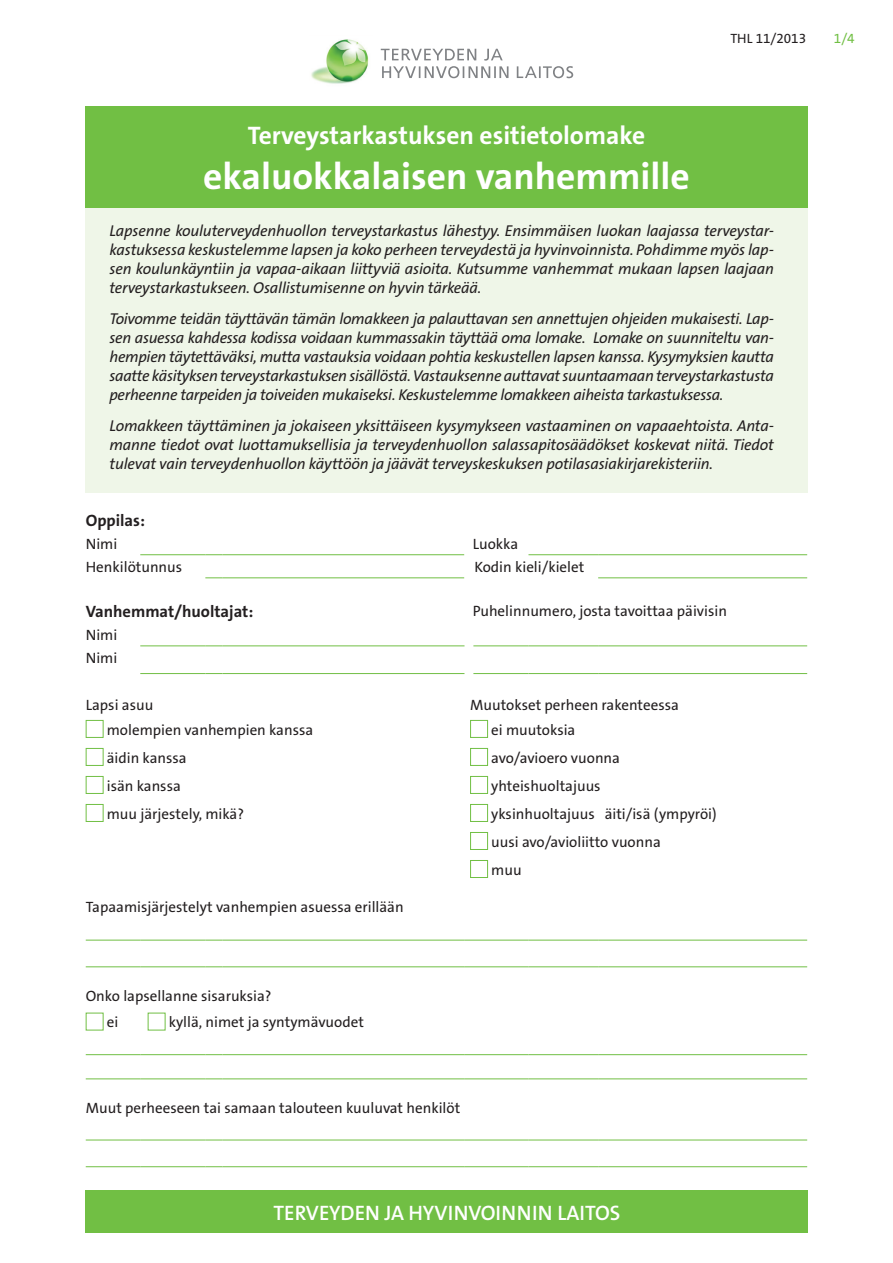
<style>
.page{position:relative;width:893px;height:1263px;background:#fff}
.page>*{position:absolute;margin:0;border:0;box-sizing:border-box;transform-origin:0 0}
.t1{font:700 37.5px "The Sans Os F";color:#fff}
.t2{font:700 25.5px "The Sans Os F";color:#fff}
.t3{font:600 21px "The Sans Os F";color:#fff}
.t4{font:700 16.5px "The Sans Os F";color:#231f20}
.t5{font:italic 15.75px/18.9px "The Sans Os F";letter-spacing:-.01em;color:#231f20;text-align:justify}
.t6{font:15px/28px "The Sans Os F";color:#231f20}
.t7{font:13.5px "The Sans Os F";color:#231f20}
.t8{font:13.5px "The Sans Os F";color:#71bf44}
</style>
<div class="page">
<div style="left:85px;top:1191px;width:723px;height:42px;background:#71bf44"></div>
<div style="left:85px;top:106px;width:723px;height:102px;background:#71bf44"></div>
<div style="left:85px;top:208px;width:723px;height:285px;background:#eff6e8"></div>
<hr style="left:140px;top:554px;width:65px;height:1px;background:#71bf44">
<svg style="left:205px;top:554px;width:17px;height:1px"></svg>
<hr style="left:222px;top:554px;width:242px;height:1px;background:#71bf44">
<hr style="left:528px;top:554px;width:70px;height:1px;background:#71bf44">
<hr style="left:598px;top:554px;width:209px;height:1px;background:#71bf44">
<hr style="left:598px;top:577px;width:209px;height:1px;background:#71bf44">
<svg style="left:205px;top:577px;width:17px;height:1px"></svg>
<hr style="left:222px;top:577px;width:242px;height:1px;background:#71bf44">
<hr style="left:140px;top:645px;width:65px;height:1px;background:#71bf44">
<svg style="left:205px;top:645px;width:17px;height:1px"></svg>
<hr style="left:222px;top:645px;width:242px;height:1px;background:#71bf44">
<hr style="left:464px;top:645px;width:64px;height:1px;background:#71bf44">
<hr style="left:528px;top:645px;width:70px;height:1px;background:#71bf44">
<hr style="left:598px;top:645px;width:209px;height:1px;background:#71bf44">
<hr style="left:140px;top:673px;width:65px;height:1px;background:#71bf44">
<svg style="left:205px;top:673px;width:17px;height:1px"></svg>
<hr style="left:222px;top:673px;width:242px;height:1px;background:#71bf44">
<hr style="left:464px;top:673px;width:64px;height:1px;background:#71bf44">
<hr style="left:528px;top:673px;width:70px;height:1px;background:#71bf44">
<hr style="left:598px;top:673px;width:209px;height:1px;background:#71bf44">
<hr style="left:86px;top:940px;width:54px;height:1px;background:#71bf44">
<hr style="left:140px;top:940px;width:65px;height:1px;background:#71bf44">
<svg style="left:205px;top:940px;width:17px;height:1px"></svg>
<hr style="left:222px;top:940px;width:242px;height:1px;background:#71bf44">
<hr style="left:464px;top:940px;width:64px;height:1px;background:#71bf44">
<hr style="left:528px;top:940px;width:70px;height:1px;background:#71bf44">
<hr style="left:598px;top:940px;width:209px;height:1px;background:#71bf44">
<hr style="left:86px;top:966px;width:54px;height:1px;background:#71bf44">
<hr style="left:140px;top:966px;width:65px;height:1px;background:#71bf44">
<svg style="left:205px;top:966px;width:17px;height:1px"></svg>
<hr style="left:222px;top:966px;width:242px;height:1px;background:#71bf44">
<hr style="left:464px;top:966px;width:64px;height:1px;background:#71bf44">
<hr style="left:528px;top:966px;width:70px;height:1px;background:#71bf44">
<hr style="left:598px;top:966px;width:209px;height:1px;background:#71bf44">
<hr style="left:86px;top:1054px;width:54px;height:1px;background:#71bf44">
<hr style="left:140px;top:1054px;width:65px;height:1px;background:#71bf44">
<svg style="left:205px;top:1054px;width:17px;height:1px"></svg>
<hr style="left:222px;top:1054px;width:242px;height:1px;background:#71bf44">
<hr style="left:464px;top:1054px;width:64px;height:1px;background:#71bf44">
<hr style="left:528px;top:1054px;width:70px;height:1px;background:#71bf44">
<hr style="left:598px;top:1054px;width:209px;height:1px;background:#71bf44">
<hr style="left:86px;top:1078px;width:54px;height:1px;background:#71bf44">
<hr style="left:140px;top:1078px;width:65px;height:1px;background:#71bf44">
<svg style="left:205px;top:1078px;width:17px;height:1px"></svg>
<hr style="left:222px;top:1078px;width:242px;height:1px;background:#71bf44">
<hr style="left:464px;top:1078px;width:64px;height:1px;background:#71bf44">
<hr style="left:528px;top:1078px;width:70px;height:1px;background:#71bf44">
<hr style="left:598px;top:1078px;width:209px;height:1px;background:#71bf44">
<hr style="left:86px;top:1140px;width:54px;height:1px;background:#71bf44">
<hr style="left:140px;top:1140px;width:65px;height:1px;background:#71bf44">
<svg style="left:205px;top:1140px;width:17px;height:1px"></svg>
<hr style="left:222px;top:1140px;width:242px;height:1px;background:#71bf44">
<hr style="left:464px;top:1140px;width:64px;height:1px;background:#71bf44">
<hr style="left:528px;top:1140px;width:70px;height:1px;background:#71bf44">
<hr style="left:598px;top:1140px;width:209px;height:1px;background:#71bf44">
<hr style="left:86px;top:1166px;width:54px;height:1px;background:#71bf44">
<hr style="left:140px;top:1166px;width:65px;height:1px;background:#71bf44">
<svg style="left:205px;top:1166px;width:17px;height:1px"></svg>
<hr style="left:222px;top:1166px;width:242px;height:1px;background:#71bf44">
<hr style="left:464px;top:1166px;width:64px;height:1px;background:#71bf44">
<hr style="left:528px;top:1166px;width:70px;height:1px;background:#71bf44">
<hr style="left:598px;top:1166px;width:209px;height:1px;background:#71bf44">
<div style="left:86px;top:720px;width:18px;height:18px;border:1px solid #71bf44"></div>
<div style="left:470px;top:720px;width:18px;height:18px;border:1px solid #71bf44"></div>
<div style="left:86px;top:748px;width:18px;height:18px;border:1px solid #71bf44"></div>
<div style="left:470px;top:748px;width:18px;height:18px;border:1px solid #71bf44"></div>
<div style="left:86px;top:776px;width:18px;height:18px;border:1px solid #71bf44"></div>
<div style="left:470px;top:776px;width:18px;height:18px;border:1px solid #71bf44"></div>
<div style="left:86px;top:804px;width:18px;height:18px;border:1px solid #71bf44"></div>
<div style="left:470px;top:804px;width:18px;height:18px;border:1px solid #71bf44"></div>
<div style="left:470px;top:832px;width:18px;height:18px;border:1px solid #71bf44"></div>
<div style="left:470px;top:860px;width:18px;height:18px;border:1px solid #71bf44"></div>
<div style="left:465px;top:637px;width:8px;height:52px;background:#fff"></div>
<svg style="left:381px;top:49px;width:192px;height:29px"></svg>
<img style="left:311px;top:39px;width:58px;height:45px">
<p class="t7" style="left:730px;top:30px;width:77px">THL 11/2013</p>
<p class="t8" style="left:834px;top:30px;width:22px">1/4</p>
<h2 class="t2" style="left:248px;top:119px;width:399px">Terveystarkastuksen esitietolomake</h2>
<h1 class="t1" style="left:203px;top:153px;width:488px">ekaluokkalaisen vanhemmille</h1>
<p class="t5" style="left:109px;top:221px;width:666px">Lapsenne kouluterveydenhuollon terveystarkastus lähestyy. Ensimmäisen luokan laajassa terveystar&shy;kastuksessa keskustelemme lapsen ja koko perheen terveydestä ja hyvinvoinnista. Pohdimme myös lap&shy;sen koulunkäyntiin ja vapaa-aikaan liittyviä asioita. Kutsumme vanhemmat mukaan lapsen laajaan terveystarkastukseen. Osallistumisenne on hyvin tärkeää.</p>
<p class="t5" style="left:109px;top:310px;width:666px">Toivomme teidän täyttävän tämän lomakkeen ja palauttavan sen annettujen ohjeiden mukaisesti. Lap&shy;sen asuessa kahdessa kodissa voidaan kummassakin täyttää oma lomake. Lomake on suunniteltu van&shy;hempien täytettäväksi, mutta vastauksia voidaan pohtia keskustellen lapsen kanssa. Kysymyksien kautta saatte käsityksen terveystarkastuksen sisällöstä. Vastauksenne auttavat suuntaamaan terveystarkastusta perheenne tarpeiden ja toiveiden mukaiseksi. Keskustelemme lomakkeen aiheista tarkastuksessa.</p>
<p class="t5" style="left:109px;top:417px;width:666px">Lomakkeen täyttäminen ja jokaiseen yksittäiseen kysymykseen vastaaminen on vapaaehtoista. Anta&shy;manne tiedot ovat luottamuksellisia ja terveydenhuollon salassapitosäädökset koskevat niitä. Tiedot tulevat vain terveydenhuollon käyttöön ja jäävät terveyskeskuksen potilasasiakirjarekisteriin.</p>
<p class="t4" style="left:86px;top:509px;width:61px">Oppilas:</p>
<p class="t6" style="left:86px;top:530px;width:33px">Nimi</p>
<p class="t6" style="left:473px;top:530px;width:47px">Luokka</p>
<p class="t6" style="left:86px;top:553px;width:98px">Henkilötunnus</p>
<p class="t6" style="left:474px;top:553px;width:111px">Kodin kieli/kielet</p>
<p class="t4" style="left:86px;top:601px;width:169px">Vanhemmat/huoltajat:</p>
<p class="t6" style="left:473px;top:597px;width:256px">Puhelinnumero, josta tavoittaa päivisin</p>
<p class="t6" style="left:86px;top:623px;width:33px;line-height:23.1px">Nimi<br>Nimi</p>
<p class="t6" style="left:86px;top:691px;width:69px">Lapsi asuu</p>
<p class="t6" style="left:470px;top:691px;width:210px">Muutokset perheen rakenteessa</p>
<p class="t6" style="left:107px;top:716px;width:208px">molempien vanhempien kanssa</p>
<p class="t6" style="left:491px;top:716px;width:86px">ei muutoksia</p>
<p class="t6" style="left:107px;top:744px;width:81px">äidin kanssa</p>
<p class="t6" style="left:491px;top:744px;width:130px">avo/avioero vuonna</p>
<p class="t6" style="left:107px;top:772px;width:76px">isän kanssa</p>
<p class="t6" style="left:491px;top:772px;width:111px">yhteishuoltajuus</p>
<p class="t6" style="left:107px;top:800px;width:139px">muu järjestely, mikä?</p>
<p class="t6" style="left:491px;top:800px;width:227px">yksinhuoltajuus äiti/isä (ympyröi) uusi avo/avioliitto vuonna<br>muu</p>
<p class="t6" style="left:86px;top:893px;width:319px">Tapaamisjärjestelyt vanhempien asuessa erillään</p>
<p class="t6" style="left:107px;top:982px;width:166px;line-height:26.7px;text-indent:-21px">Onko lapsellanne sisaruksia? ei</p>
<p class="t6" style="left:169px;top:1008px;width:197px">kyllä, nimet ja syntymävuodet</p>
<p class="t6" style="left:86px;top:1094px;width:376px">Muut perheeseen tai samaan talouteen kuuluvat henkilöt</p>
<h3 class="t3" style="left:273px;top:1199px;width:348px">TERVEYDEN JA HYVINVOINNIN LAITOS</h3>
</div>
